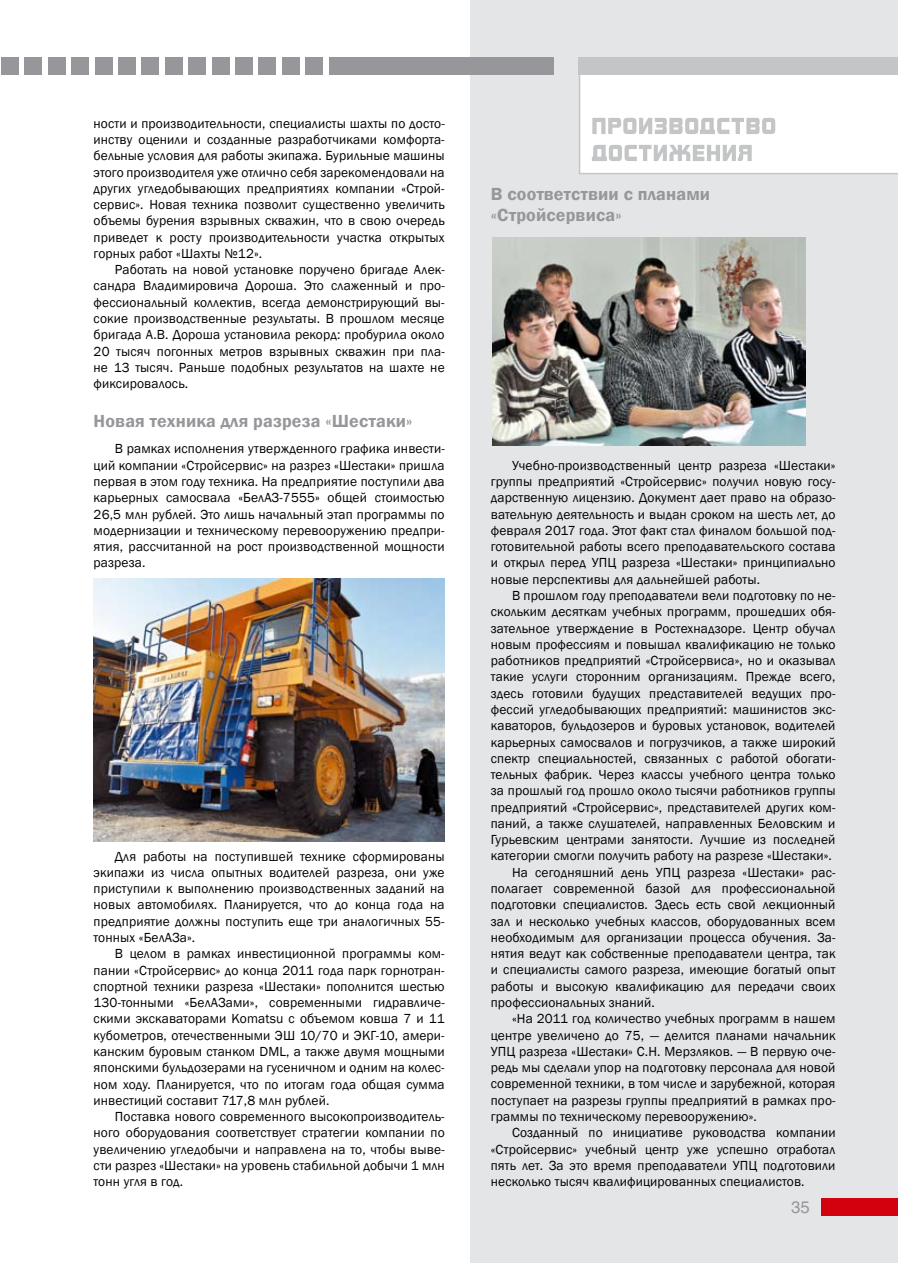
<style>
.page{position:relative;width:898px;height:1263px;background:#fff}
.page>*{position:absolute;margin:0;border:0;box-sizing:border-box;transform-origin:0 0}
.t1{font:600 18px/21.6px "Franklin Gothic";letter-spacing:.01em;color:#97979b}
.t2{font:16.5px "Helios";color:#97979b}
.t3{font:13.5px/16.4px "Franklin Gothic";letter-spacing:.01em;color:#000;text-align:justify}
</style>
<div class="page">
<div style="left:470px;top:0;width:427px;height:1263px;background:#e3e5e6"></div>
<div style="left:329px;top:58px;width:224px;height:17px;background:#97979b"></div>
<div style="left:1px;top:58px;width:17px;height:17px;background:#97979b"></div>
<svg style="left:578px;top:57px;width:319px;height:117px;background:#efeff0"></svg>
<div style="left:821px;top:1198px;width:76px;height:17px;background:#d1010e"></div>
<div style="left:25px;top:58px;width:17px;height:17px;background:#97979b"></div>
<div style="left:48px;top:58px;width:17px;height:17px;background:#97979b"></div>
<div style="left:72px;top:58px;width:17px;height:17px;background:#97979b"></div>
<div style="left:95px;top:58px;width:17px;height:17px;background:#97979b"></div>
<div style="left:118px;top:58px;width:17px;height:17px;background:#97979b"></div>
<div style="left:142px;top:58px;width:17px;height:17px;background:#97979b"></div>
<div style="left:165px;top:58px;width:17px;height:17px;background:#97979b"></div>
<div style="left:188px;top:58px;width:17px;height:17px;background:#97979b"></div>
<div style="left:212px;top:58px;width:17px;height:17px;background:#97979b"></div>
<div style="left:235px;top:58px;width:17px;height:17px;background:#97979b"></div>
<div style="left:259px;top:58px;width:17px;height:17px;background:#97979b"></div>
<div style="left:282px;top:58px;width:17px;height:17px;background:#97979b"></div>
<div style="left:305px;top:58px;width:17px;height:17px;background:#97979b"></div>
<img style="left:94px;top:578px;width:350px;height:263px">
<img style="left:492px;top:237px;width:313px;height:209px">
<p class="t3" style="left:94px;top:115px;width:352px">ности и производительности, специалисты шахты по досто&shy;инству оценили и созданные разработчиками комфорта&shy;бельные условия для работы экипажа. Бурильные машины этого производителя уже отлично себя зарекомендовали на других угледобывающих предприятиях компании «Строй&shy;сервис». Новая техника позволит существенно увеличить объемы бурения взрывных скважин, что в свою очередь приведет к росту производительности участка открытых горных работ «Шахты №12».</p>
<p class="t3" style="left:94px;top:262px;width:352px;text-indent:21px">Работать на новой установке поручено бригаде Алек&shy;сандра Владимировича Дороша. Это слаженный и про&shy;фессиональный коллектив, всегда демонстрирующий вы&shy;сокие производственные результаты. В прошлом месяце бригада А.В. Дороша установила рекорд: пробурила около 20 тысяч погонных метров взрывных скважин при пла&shy;не 13 тысяч. Раньше подобных результатов на шахте не фиксировалось.</p>
<h1 class="t1" style="left:94px;top:410px;width:320px">Новая техника для разреза «Шестаки»</h1>
<p class="t3" style="left:94px;top:441px;width:352px;text-indent:21px">В рамках исполнения утвержденного графика инвести&shy;ций компании «Стройсервис» на разрез «Шестаки» пришла первая в этом году техника. На предприятие поступили два карьерных самосвала «БелАЗ-7555» общей стоимостью 26,5 млн рублей. Это лишь начальный этап программы по модернизации и техническому перевооружению предпри&shy;ятия, рассчитанной на рост производственной мощности разреза.</p>
<p class="t3" style="left:94px;top:848px;width:352px;text-indent:21px">Для работы на поступившей технике сформированы экипажи из числа опытных водителей разреза, они уже приступили к выполнению производственных заданий на новых автомобилях. Планируется, что до конца года на предприятие должны поступить еще три аналогичных 55- тонных «БелАЗа».</p>
<p class="t3" style="left:94px;top:946px;width:352px;text-indent:21px">В целом в рамках инвестиционной программы ком&shy;пании «Стройсервис» до конца 2011 года парк горнотран&shy;спортной техники разреза «Шестаки» пополнится шестью 130-тонными «БелАЗами», современными гидравличе&shy;скими экскаваторами Komatsu с объемом ковша 7 и 11 кубометров, отечественными ЭШ 10/70 и ЭКГ-10, амери&shy;канским буровым станком DML, а также двумя мощными японскими бульдозерами на гусеничном и одним на колес&shy;ном ходу. Планируется, что по итогам года общая сумма инвестиций составит 717,8 млн рублей.</p>
<p class="t3" style="left:94px;top:1109px;width:352px;text-indent:21px">Поставка нового современного высокопроизводитель&shy;ного оборудования соответствует стратегии компании по увеличению угледобычи и направлена на то, чтобы выве&shy;сти разрез «Шестаки» на уровень стабильной добычи 1 млн тонн угля в год.</p>
<h1 class="t1" style="left:490px;top:183px;width:221px">В соответствии с планами «Стройсервиса»</h1>
<p class="t3" style="left:490px;top:457px;width:346px;text-indent:21px">Учебно-производственный центр разреза «Шестаки» группы предприятий «Стройсервис» получил новую госу&shy;дарственную лицензию. Документ дает право на образо&shy;вательную деятельность и выдан сроком на шесть лет, до февраля 2017 года. Этот факт стал финалом большой под&shy;готовительной работы всего преподавательского состава и открыл перед УПЦ разреза «Шестаки» принципиально новые перспективы для дальнейшей работы.</p>
<p class="t3" style="left:512px;top:587px;width:325px">В прошлом году преподаватели вели подготовку по не-</p>
<p class="t3" style="left:490px;top:604px;width:346px">скольким десяткам учебных программ, прошедших обя-</p>
<p class="t3" style="left:490px;top:620px;width:346px">зательное утверждение в Ростехнадзоре. Центр обучал</p>
<p class="t3" style="left:490px;top:636px;width:346px">новым профессиям и повышал квалификацию не только</p>
<p class="t3" style="left:490px;top:653px;width:346px">работников предприятий «Стройсервиса», но и оказывал</p>
<p class="t3" style="left:490px;top:669px;width:346px">такие услуги сторонним организациям. Прежде всего,</p>
<p class="t3" style="left:490px;top:685px;width:346px">здесь готовили будущих представителей ведущих про-</p>
<p class="t3" style="left:490px;top:701px;width:346px">фессий угледобывающих предприятий: машинистов экс-</p>
<p class="t3" style="left:490px;top:718px;width:346px">каваторов, бульдозеров и буровых установок, водителей</p>
<p class="t3" style="left:490px;top:734px;width:346px">карьерных самосвалов и погрузчиков, а также широкий</p>
<p class="t3" style="left:490px;top:750px;width:346px">спектр специальностей, связанных с работой обогати-</p>
<p class="t3" style="left:490px;top:767px;width:346px">тельных фабрик. Через классы учебного центра только</p>
<p class="t3" style="left:490px;top:783px;width:346px">за прошлый год прошло около тысячи работников группы</p>
<p class="t3" style="left:490px;top:799px;width:346px">предприятий «Стройсервис», представителей других ком-</p>
<p class="t3" style="left:490px;top:815px;width:346px">паний, а также слушателей, направленных Беловским и</p>
<p class="t3" style="left:490px;top:832px;width:346px">Гурьевским центрами занятости. Лучшие из последней</p>
<p class="t3" style="left:490px;top:848px;width:342px">категории смогли получить работу на разрезе «Шестаки».</p>
<p class="t3" style="left:512px;top:864px;width:325px">На сегодняшний день УПЦ разреза «Шестаки» рас-</p>
<p class="t3" style="left:490px;top:881px;width:346px">полагает современной базой для профессиональной</p>
<p class="t3" style="left:490px;top:897px;width:346px">подготовки специалистов. Здесь есть свой лекционный</p>
<p class="t3" style="left:490px;top:913px;width:346px">зал и несколько учебных классов, оборудованных всем</p>
<p class="t3" style="left:490px;top:929px;width:346px">необходимым для организации процесса обучения. За-</p>
<p class="t3" style="left:490px;top:946px;width:346px">нятия ведут как собственные преподаватели центра, так</p>
<p class="t3" style="left:490px;top:962px;width:346px">и специалисты самого разреза, имеющие богатый опыт</p>
<p class="t3" style="left:490px;top:978px;width:346px">работы и высокую квалификацию для передачи своих</p>
<p class="t3" style="left:490px;top:995px;width:165px">профессиональных знаний.</p>
<p class="t3" style="left:512px;top:1011px;width:325px">«На 2011 год количество учебных программ в нашем</p>
<p class="t3" style="left:490px;top:1027px;width:346px">центре увеличено до 75, — делится планами начальник</p>
<p class="t3" style="left:490px;top:1043px;width:346px">УПЦ разреза «Шестаки» С.Н. Мерзляков. — В первую оче-</p>
<p class="t3" style="left:490px;top:1060px;width:346px">редь мы сделали упор на подготовку персонала для новой</p>
<p class="t3" style="left:490px;top:1076px;width:346px">современной техники, в том числе и зарубежной, которая</p>
<p class="t3" style="left:490px;top:1092px;width:346px">поступает на разрезы группы предприятий в рамках про-</p>
<p class="t3" style="left:490px;top:1108px;width:267px">граммы по техническому перевооружению».</p>
<p class="t3" style="left:512px;top:1125px;width:325px">Созданный по инициативе руководства компании</p>
<p class="t3" style="left:490px;top:1141px;width:346px">«Стройсервис» учебный центр уже успешно отработал</p>
<p class="t3" style="left:490px;top:1157px;width:346px">пять лет. За это время преподаватели УПЦ подготовили</p>
<p class="t3" style="left:490px;top:1174px;width:315px">несколько тысяч квалифицированных специалистов.</p>
<p class="t2" style="left:790px;top:1197px;width:20px">35</p>
</div>
